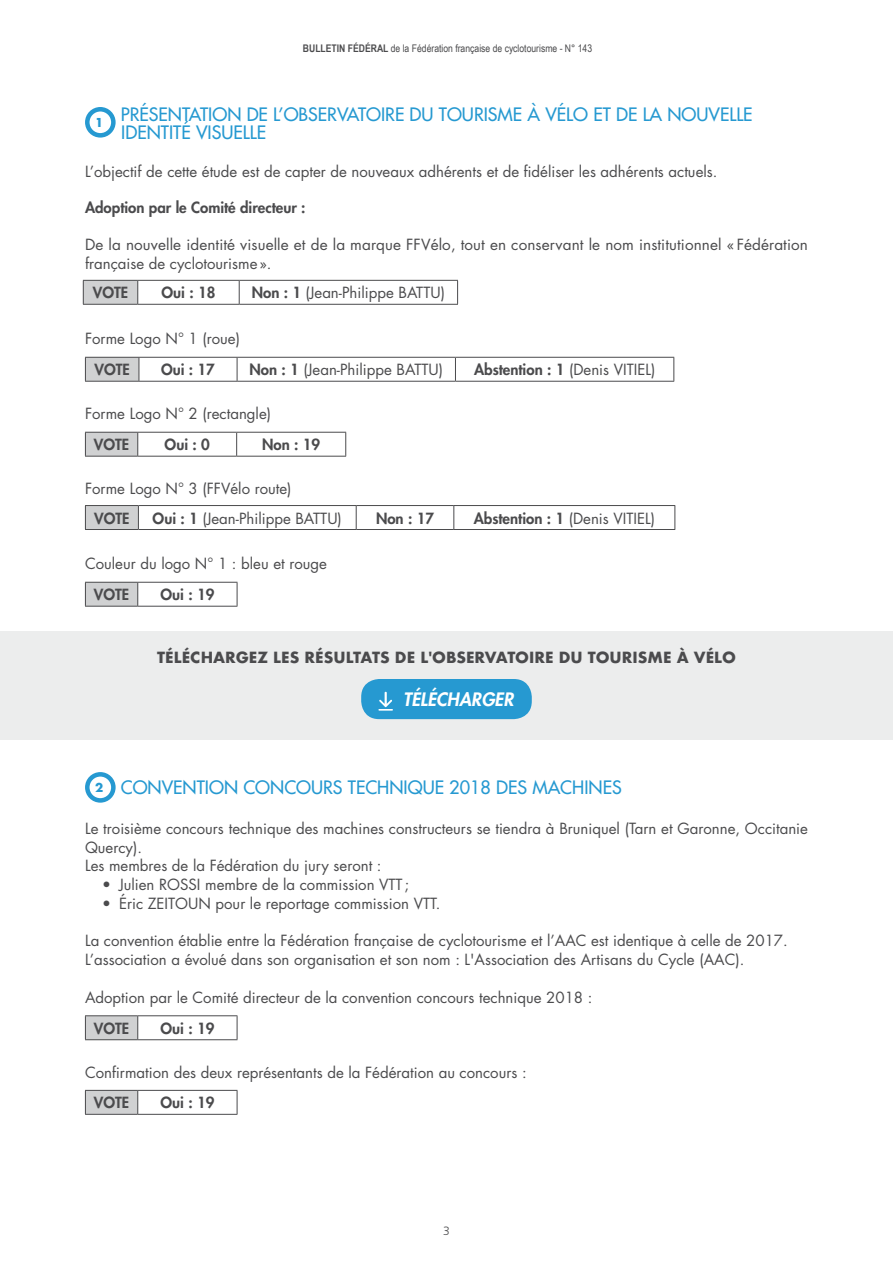
<style>
.page{position:relative;width:893px;height:1263px;background:#fff}
.page>*{position:absolute;margin:0;border:0;box-sizing:border-box;transform-origin:0 0}
.t1{font:18px/18.8px "Futura";color:#2699d1}
.t2{font:italic 800 18px "Futura";color:#fff}
.t3{font:15px/18.8px "Futura";color:#4b4b4d}
.t4{font:800 15px "Futura";color:#4b4b4d}
.t5{font:700 15px "Futura";color:#4b4b4d}
.t6{font:300 12px "Frutiger";color:#4b4b4d}
.t7{font:10.5px "Arial Narrow";color:#4b4b4d}
.s1{font-weight:700}
.s2{font-weight:800}
.s3{font-weight:700;font-size:12px}
</style>
<div class="page">
<div style="left:0;top:631px;width:893px;height:109px;background:#eceded"></div>
<div style="left:85px;top:107px;width:31px;height:31px;border:4px solid #2699d1;border-radius:50%"></div>
<div style="left:83px;top:280px;width:55px;height:24px;background:#d0d1d2"></div>
<hr style="left:83px;top:280px;width:55px;height:1px;background:#4b4b4d">
<svg style="left:83px;top:281px;width:1px;height:23px"></svg>
<hr style="left:138px;top:280px;width:101px;height:1px;background:#4b4b4d">
<svg style="left:137px;top:281px;width:1px;height:23px"></svg>
<hr style="left:239px;top:280px;width:219px;height:1px;background:#4b4b4d">
<svg style="left:239px;top:281px;width:1px;height:23px"></svg>
<svg style="left:457px;top:281px;width:1px;height:23px"></svg>
<hr style="left:83px;top:304px;width:55px;height:1px;background:#4b4b4d">
<hr style="left:138px;top:304px;width:101px;height:1px;background:#4b4b4d">
<hr style="left:239px;top:304px;width:219px;height:1px;background:#4b4b4d">
<div style="left:85px;top:357px;width:54px;height:24px;background:#d0d1d2"></div>
<hr style="left:85px;top:357px;width:54px;height:1px;background:#4b4b4d">
<svg style="left:85px;top:358px;width:1px;height:23px"></svg>
<hr style="left:139px;top:357px;width:98px;height:1px;background:#4b4b4d">
<svg style="left:139px;top:358px;width:1px;height:23px"></svg>
<hr style="left:237px;top:357px;width:218px;height:1px;background:#4b4b4d">
<svg style="left:237px;top:358px;width:1px;height:23px"></svg>
<hr style="left:455px;top:357px;width:219px;height:1px;background:#4b4b4d">
<svg style="left:455px;top:358px;width:1px;height:23px"></svg>
<svg style="left:673px;top:358px;width:1px;height:23px"></svg>
<hr style="left:85px;top:381px;width:54px;height:1px;background:#4b4b4d">
<hr style="left:139px;top:381px;width:98px;height:1px;background:#4b4b4d">
<hr style="left:237px;top:381px;width:218px;height:1px;background:#4b4b4d">
<hr style="left:455px;top:381px;width:219px;height:1px;background:#4b4b4d">
<div style="left:85px;top:432px;width:53px;height:24px;background:#d0d1d2"></div>
<hr style="left:85px;top:432px;width:53px;height:1px;background:#4b4b4d">
<svg style="left:85px;top:433px;width:1px;height:23px"></svg>
<hr style="left:138px;top:432px;width:99px;height:1px;background:#4b4b4d">
<svg style="left:137px;top:433px;width:1px;height:23px"></svg>
<hr style="left:237px;top:432px;width:109px;height:1px;background:#4b4b4d">
<svg style="left:236px;top:433px;width:1px;height:23px"></svg>
<svg style="left:345px;top:433px;width:1px;height:23px"></svg>
<hr style="left:85px;top:456px;width:53px;height:1px;background:#4b4b4d">
<hr style="left:138px;top:456px;width:99px;height:1px;background:#4b4b4d">
<hr style="left:237px;top:456px;width:109px;height:1px;background:#4b4b4d">
<div style="left:85px;top:505px;width:53px;height:24px;background:#d0d1d2"></div>
<hr style="left:85px;top:505px;width:53px;height:1px;background:#4b4b4d">
<svg style="left:85px;top:506px;width:1px;height:23px"></svg>
<hr style="left:138px;top:505px;width:218px;height:1px;background:#4b4b4d">
<svg style="left:138px;top:506px;width:1px;height:23px"></svg>
<hr style="left:356px;top:505px;width:98px;height:1px;background:#4b4b4d">
<svg style="left:356px;top:506px;width:1px;height:23px"></svg>
<hr style="left:454px;top:505px;width:221px;height:1px;background:#4b4b4d">
<svg style="left:453px;top:506px;width:1px;height:23px"></svg>
<svg style="left:674px;top:506px;width:1px;height:23px"></svg>
<hr style="left:85px;top:529px;width:53px;height:1px;background:#4b4b4d">
<hr style="left:138px;top:529px;width:218px;height:1px;background:#4b4b4d">
<hr style="left:356px;top:529px;width:98px;height:1px;background:#4b4b4d">
<hr style="left:454px;top:529px;width:221px;height:1px;background:#4b4b4d">
<div style="left:85px;top:582px;width:53px;height:24px;background:#d0d1d2"></div>
<hr style="left:85px;top:582px;width:53px;height:1px;background:#4b4b4d">
<svg style="left:85px;top:583px;width:1px;height:23px"></svg>
<hr style="left:138px;top:582px;width:99px;height:1px;background:#4b4b4d">
<svg style="left:137px;top:583px;width:1px;height:23px"></svg>
<svg style="left:237px;top:583px;width:1px;height:23px"></svg>
<hr style="left:85px;top:606px;width:53px;height:1px;background:#4b4b4d">
<hr style="left:138px;top:606px;width:99px;height:1px;background:#4b4b4d">
<div style="left:361px;top:679px;width:171px;height:40px;background:#2699d1;border-radius:18px"></div>
<svg style="left:378px;top:692px;width:15px;height:19px"></svg>
<div style="left:85px;top:772px;width:31px;height:31px;border:4px solid #2699d1;border-radius:50%"></div>
<div style="left:85px;top:1016px;width:53px;height:24px;background:#d0d1d2"></div>
<hr style="left:85px;top:1015px;width:53px;height:1px;background:#4b4b4d">
<svg style="left:85px;top:1016px;width:1px;height:23px"></svg>
<hr style="left:138px;top:1015px;width:99px;height:1px;background:#4b4b4d">
<svg style="left:137px;top:1016px;width:1px;height:23px"></svg>
<svg style="left:237px;top:1016px;width:1px;height:23px"></svg>
<hr style="left:85px;top:1039px;width:53px;height:1px;background:#4b4b4d">
<hr style="left:138px;top:1039px;width:99px;height:1px;background:#4b4b4d">
<div style="left:85px;top:1090px;width:53px;height:24px;background:#d0d1d2"></div>
<hr style="left:85px;top:1090px;width:53px;height:1px;background:#4b4b4d">
<svg style="left:85px;top:1091px;width:1px;height:23px"></svg>
<hr style="left:138px;top:1090px;width:99px;height:1px;background:#4b4b4d">
<svg style="left:137px;top:1091px;width:1px;height:23px"></svg>
<svg style="left:237px;top:1091px;width:1px;height:23px"></svg>
<hr style="left:85px;top:1114px;width:53px;height:1px;background:#4b4b4d">
<hr style="left:138px;top:1114px;width:99px;height:1px;background:#4b4b4d">
<p class="t7" style="left:303px;top:43px;width:291px"><span class="s1">BULLETIN FÉDÉRAL</span> de la Fédération française de cyclotourisme - N° 143</p>
<p class="t1" style="left:121px;top:104px;width:633px;text-indent:-26px"><sub>1</sub> PRÉSENTATION DE L’OBSERVATOIRE DU TOURISME À VÉLO ET DE LA NOUVELLE<br>IDENTITÉ VISUELLE</p>
<p class="t3" style="left:85px;top:162px;width:634px">L’objectif de cette étude est de capter de nouveaux adhérents et de fidéliser les adhérents actuels.</p>
<p class="t4" style="left:85px;top:197px;width:222px">Adoption par le Comité directeur :</p>
<p class="t3" style="left:85px;top:235px;width:724px">De la nouvelle identité visuelle et de la marque FFVélo, tout en conservant le nom institutionnel « Fédération française de cyclotourisme».</p>
<p class="t4" style="left:93px;top:283px;width:37px">VOTE</p>
<p class="t4" style="left:162px;top:283px;width:55px">Oui : 18</p>
<p class="t3" style="left:252px;top:283px;width:195px"><span class="s2">Non : 1</span> (Jean-Philippe BATTU)</p>
<p class="t3" style="left:85px;top:329px;width:156px">Forme Logo N° 1 (roue)</p>
<p class="t4" style="left:94px;top:360px;width:37px">VOTE</p>
<p class="t4" style="left:161px;top:360px;width:55px">Oui : 17</p>
<p class="t3" style="left:250px;top:360px;width:195px"><span class="s2">Non : 1</span> (Jean-Philippe BATTU)</p>
<p class="t3" style="left:474px;top:360px;width:183px"><span class="s2">Abstention : 1</span> (Denis VITIEL)</p>
<p class="t3" style="left:85px;top:404px;width:188px">Forme Logo N° 2 (rectangle)</p>
<p class="t4" style="left:94px;top:435px;width:37px">VOTE</p>
<p class="t4" style="left:165px;top:435px;width:47px">Oui : 0</p>
<p class="t4" style="left:262px;top:435px;width:60px">Non : 19</p>
<p class="t3" style="left:85px;top:479px;width:208px">Forme Logo N° 3 (FFVélo route)</p>
<p class="t4" style="left:94px;top:508px;width:37px">VOTE</p>
<p class="t3" style="left:153px;top:508px;width:191px"><span class="s2">Oui : 1</span> (Jean-Philippe BATTU)</p>
<p class="t4" style="left:376px;top:508px;width:60px">Non : 17</p>
<p class="t3" style="left:474px;top:508px;width:183px"><span class="s2">Abstention : 1</span> (Denis VITIEL)</p>
<p class="t3" style="left:85px;top:554px;width:243px">Couleur du logo N° 1 : bleu et rouge</p>
<p class="t4" style="left:94px;top:585px;width:37px">VOTE</p>
<p class="t4" style="left:160px;top:585px;width:55px">Oui : 19</p>
<p class="t5" style="left:157px;top:646px;width:580px">TÉLÉCHARGEZ LES RÉSULTATS DE L'OBSERVATOIRE DU TOURISME À VÉLO</p>
<p class="t2" style="left:403px;top:688px;width:112px">TÉLÉCHARGER</p>
<p class="t1" style="left:95px;top:778px;width:528px"><span class="s3">2</span> CONVENTION CONCOURS TECHNIQUE 2018 DES MACHINES</p>
<p class="t3" style="left:85px;top:819px;width:724px">Le troisième concours technique des machines constructeurs se tiendra à Bruniquel (Tarn et Garonne, Occitanie<br>Quercy).<br>Les membres de la Fédération du jury seront :</p>
<p class="t3" style="left:102px;top:875px;width:309px">• Julien ROSSI membre de la commission VTT ;</p>
<p class="t3" style="left:102px;top:894px;width:340px">• Éric ZEITOUN pour le reportage commission VTT.</p>
<p class="t3" style="left:85px;top:931px;width:704px">La convention établie entre la Fédération française de cyclotourisme et l’AAC est identique à celle de 2017.<br>L’association a évolué dans son organisation et son nom : L'Association des Artisans du Cycle (AAC).</p>
<p class="t3" style="left:85px;top:987px;width:509px">Adoption par le Comité directeur de la convention concours technique 2018 :</p>
<p class="t4" style="left:94px;top:1018px;width:37px">VOTE</p>
<p class="t4" style="left:160px;top:1018px;width:55px">Oui : 19</p>
<p class="t3" style="left:85px;top:1062px;width:443px">Confirmation des deux représentants de la Fédération au concours :</p>
<p class="t4" style="left:94px;top:1093px;width:37px">VOTE</p>
<p class="t4" style="left:160px;top:1093px;width:55px">Oui : 19</p>
<p class="t6" style="left:443px;top:1224px;width:8px">3</p>
</div>
